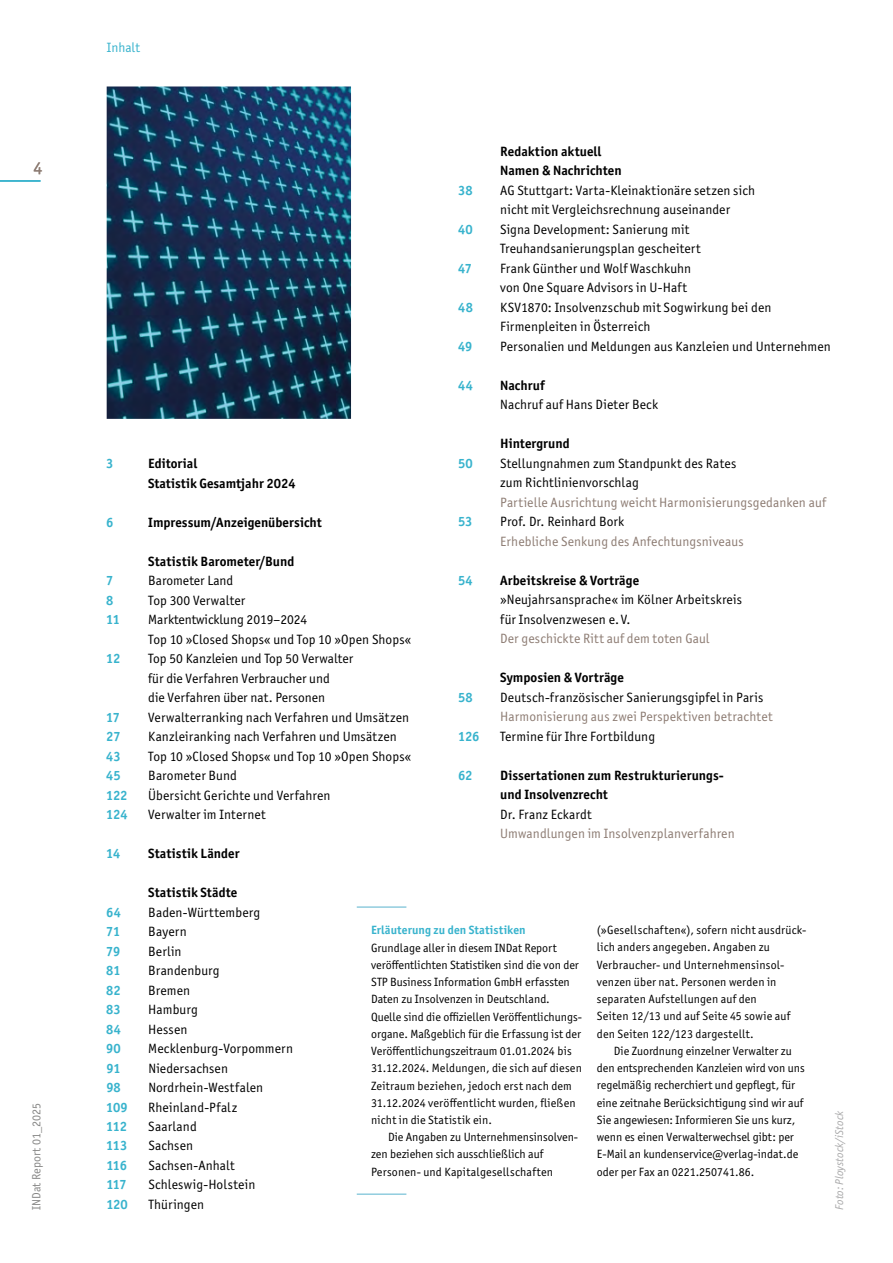
<style>
.page{position:relative;width:893px;height:1263px;background:#fff}
.page>*{position:absolute;margin:0;border:0;box-sizing:border-box;transform-origin:0 0}
.t1{font:18px "Officina Sans ITC Pro";color:#8d7c73}
.t2{font:13.5px/19.5px "Officina Sans ITC Pro";letter-spacing:.01em;color:#000}
.t3{font:700 13.5px/19.5px "Officina Sans ITC Pro";color:#000}
.t4{font:13.5px "Officina Sans ITC Pro";letter-spacing:.01em;color:#8d7c73}
.t5{font:700 13.5px "Officina Sans ITC Pro";letter-spacing:-.015em;color:#38b3cd}
.t6{font:13.5px "Officina Sans ITC Pro";color:#38b3cd}
.t7{font:12px/17.2px "Officina Sans ITC Pro";color:#000}
.t8{font:12px/17.2px "Officina Sans ITC Pro";letter-spacing:.02em;color:#000}
.t9{font:700 12px "Officina Sans ITC Pro";letter-spacing:.005em;color:#38b3cd}
.t10{font:12px "Officina Sans ITC Pro";color:#878786}
.t11{font:italic 11.25px "Officina Sans ITC Pro";letter-spacing:.01em;color:#a7a7a8}
</style>
<div class="page">
<hr style="left:0;top:180px;width:41px;height:2px;background:#38b3cd">
<img style="left:107px;top:86px;width:244px;height:333px">
<hr style="left:357px;top:906px;width:49px;height:2px;background:#90ccde">
<hr style="left:357px;top:1193px;width:49px;height:2px;background:#90ccde">
<h1 class="t1" style="left:34px;top:157px;width:10px">4</h1>
<p class="t10" style="left:29px;top:1209px;width:108px;rotate:-90deg">INDat Report 01_2025</p>
<p class="t6" style="left:107px;top:39px;width:35px">Inhalt</p>
<p class="t3" style="left:500px;top:141px;width:123px">Redaktion aktuell<br>Namen &amp; Nachrichten</p>
<p class="t5" style="left:458px;top:182px;width:16px">38</p>
<p class="t2" style="left:500px;top:180px;width:257px">AG Stuttgart: Varta-Kleinaktionäre setzen sich nicht mit Vergleichsrechnung auseinander</p>
<p class="t5" style="left:458px;top:221px;width:16px">40</p>
<p class="t2" style="left:500px;top:219px;width:202px">Signa Development: Sanierung mit<br>Treuhandsanierungsplan gescheitert</p>
<p class="t5" style="left:458px;top:260px;width:15px">47</p>
<p class="t2" style="left:500px;top:258px;width:193px">Frank Günther und Wolf Waschkuhn von One Square Advisors in U-Haft</p>
<p class="t5" style="left:458px;top:299px;width:16px">48</p>
<p class="t2" style="left:500px;top:297px;width:273px">KSV1870: Insolvenzschub mit Sogwirkung bei den<br>Firmenpleiten in Österreich</p>
<p class="t5" style="left:458px;top:338px;width:16px">49</p>
<p class="t2" style="left:500px;top:336px;width:332px">Personalien und Meldungen aus Kanzleien und Unternehmen</p>
<p class="t5" style="left:458px;top:377px;width:16px">44</p>
<p class="t3" style="left:500px;top:375px;width:46px">Nachruf</p>
<p class="t2" style="left:500px;top:395px;width:159px">Nachruf auf Hans Dieter Beck</p>
<p class="t3" style="left:500px;top:434px;width:71px">Hintergrund</p>
<p class="t5" style="left:458px;top:455px;width:16px">50</p>
<p class="t2" style="left:500px;top:453px;width:238px">Stellungnahmen zum Standpunkt des Rates zum Richtlinienvorschlag</p>
<p class="t4" style="left:500px;top:494px;width:327px">Partielle Ausrichtung weicht Harmonisierungsgedanken auf</p>
<p class="t5" style="left:458px;top:513px;width:16px">53</p>
<p class="t2" style="left:500px;top:512px;width:126px">Prof. Dr. Reinhard Bork</p>
<p class="t4" style="left:500px;top:533px;width:245px">Erhebliche Senkung des Anfechtungsniveaus</p>
<p class="t5" style="left:458px;top:572px;width:16px">54</p>
<p class="t3" style="left:500px;top:570px;width:140px">Arbeitskreise &amp; Vorträge</p>
<p class="t2" style="left:500px;top:590px;width:243px">»Neujahrsansprache« im Kölner Arbeitskreis für Insolvenzwesen e. V.</p>
<p class="t4" style="left:500px;top:631px;width:211px">Der geschickte Ritt auf dem toten Gaul</p>
<p class="t3" style="left:500px;top:668px;width:125px">Symposien &amp; Vorträge</p>
<p class="t5" style="left:458px;top:689px;width:16px">58</p>
<p class="t2" style="left:500px;top:687px;width:265px">Deutsch-französischer Sanierungsgipfel in Paris</p>
<p class="t4" style="left:500px;top:709px;width:274px">Harmonisierung aus zwei Perspektiven betrachtet</p>
<p class="t5" style="left:458px;top:728px;width:23px">126</p>
<p class="t2" style="left:500px;top:726px;width:156px">Termine für Ihre Fortbildung</p>
<p class="t5" style="left:458px;top:767px;width:16px">62</p>
<p class="t3" style="left:500px;top:765px;width:225px">Dissertationen zum Restrukturierungs&shy;und Insolvenzrecht</p>
<p class="t2" style="left:500px;top:804px;width:93px">Dr. Franz Eckardt</p>
<p class="t4" style="left:500px;top:826px;width:236px">Umwandlungen im Insolvenzplanverfahren</p>
<p class="t5" style="left:106px;top:455px;width:9px">3</p>
<p class="t3" style="left:148px;top:454px;width:149px">Editorial<br>Statistik Gesamtjahr 2024</p>
<p class="t5" style="left:106px;top:514px;width:9px">6</p>
<p class="t3" style="left:148px;top:512px;width:175px">Impressum/Anzeigenübersicht</p>
<p class="t3" style="left:148px;top:551px;width:148px">Statistik Barometer/Bund</p>
<p class="t5" style="left:106px;top:572px;width:9px">7</p>
<p class="t2" style="left:148px;top:571px;width:87px">Barometer Land</p>
<p class="t5" style="left:106px;top:592px;width:9px">8</p>
<p class="t2" style="left:148px;top:590px;width:99px">Top 300 Verwalter</p>
<p class="t5" style="left:106px;top:611px;width:15px">11</p>
<p class="t2" style="left:148px;top:610px;width:264px">Marktentwicklung 2019–2024<br>Top 10 »Closed Shops« und Top 10 »Open Shops«</p>
<p class="t5" style="left:106px;top:650px;width:16px">12</p>
<p class="t2" style="left:148px;top:649px;width:206px">Top 50 Kanzleien und Top 50 Verwalter für die Verfahren Verbraucher und<br>die Verfahren über nat. Personen</p>
<p class="t5" style="left:106px;top:708px;width:15px">17</p>
<p class="t2" style="left:148px;top:707px;width:262px">Verwalterranking nach Verfahren und Umsätzen</p>
<p class="t5" style="left:106px;top:728px;width:16px">27</p>
<p class="t2" style="left:148px;top:727px;width:250px">Kanzleiranking nach Verfahren und Umsätzen</p>
<p class="t5" style="left:106px;top:747px;width:16px">43</p>
<p class="t2" style="left:148px;top:746px;width:264px">Top 10 »Closed Shops« und Top 10 »Open Shops«</p>
<p class="t5" style="left:106px;top:767px;width:16px">45</p>
<p class="t2" style="left:148px;top:766px;width:90px">Barometer Bund</p>
<p class="t5" style="left:106px;top:786px;width:23px">122</p>
<p class="t2" style="left:148px;top:785px;width:184px">Übersicht Gerichte und Verfahren</p>
<p class="t5" style="left:106px;top:806px;width:23px">124</p>
<p class="t2" style="left:148px;top:805px;width:119px">Verwalter im Internet</p>
<p class="t5" style="left:106px;top:845px;width:16px">14</p>
<p class="t3" style="left:148px;top:843px;width:93px">Statistik Länder</p>
<p class="t3" style="left:148px;top:882px;width:91px">Statistik Städte</p>
<p class="t5" style="left:106px;top:903px;width:16px">64</p>
<p class="t2" style="left:148px;top:902px;width:113px">Baden-Württemberg</p>
<p class="t5" style="left:106px;top:923px;width:16px">71</p>
<p class="t2" style="left:148px;top:922px;width:40px">Bayern</p>
<p class="t5" style="left:106px;top:942px;width:16px">79</p>
<p class="t2" style="left:148px;top:941px;width:35px">Berlin</p>
<p class="t5" style="left:106px;top:962px;width:16px">81</p>
<p class="t2" style="left:148px;top:961px;width:73px">Brandenburg</p>
<p class="t5" style="left:106px;top:981px;width:16px">82</p>
<p class="t2" style="left:148px;top:980px;width:43px">Bremen</p>
<p class="t5" style="left:106px;top:1001px;width:16px">83</p>
<p class="t2" style="left:148px;top:1000px;width:51px">Hamburg</p>
<p class="t5" style="left:106px;top:1020px;width:16px">84</p>
<p class="t2" style="left:148px;top:1019px;width:41px">Hessen</p>
<p class="t5" style="left:106px;top:1040px;width:16px">90</p>
<p class="t2" style="left:148px;top:1039px;width:146px">Mecklenburg-Vorpommern</p>
<p class="t5" style="left:106px;top:1059px;width:16px">91</p>
<p class="t2" style="left:148px;top:1058px;width:81px">Niedersachsen</p>
<p class="t5" style="left:106px;top:1079px;width:16px">98</p>
<p class="t2" style="left:148px;top:1078px;width:116px">Nordrhein-Westfalen</p>
<p class="t5" style="left:106px;top:1098px;width:23px">109</p>
<p class="t2" style="left:148px;top:1097px;width:90px">Rheinland-Pfalz</p>
<p class="t5" style="left:106px;top:1118px;width:22px">112</p>
<p class="t2" style="left:148px;top:1116px;width:50px">Saarland</p>
<p class="t5" style="left:106px;top:1137px;width:22px">113</p>
<p class="t2" style="left:148px;top:1136px;width:46px">Sachsen</p>
<p class="t5" style="left:106px;top:1157px;width:22px">116</p>
<p class="t2" style="left:148px;top:1155px;width:88px">Sachsen-Anhalt</p>
<p class="t5" style="left:106px;top:1176px;width:22px">117</p>
<p class="t2" style="left:148px;top:1175px;width:109px">Schleswig-Holstein</p>
<p class="t5" style="left:106px;top:1196px;width:23px">120</p>
<p class="t2" style="left:148px;top:1194px;width:57px">Thüringen</p>
<p class="t8" style="left:597px;top:921px;width:211px">(»Gesellschaften«), sofern nicht ausdrück&shy;lich anders angegeben. Angaben zu Verbraucher- und Unternehmensinsol&shy;venzen über nat. Personen werden in separaten Aufstellungen auf den<br>Seiten 12/13 und auf Seite 45 sowie auf den Seiten 122/123 dargestellt.</p>
<p class="t7" style="left:597px;top:1042px;width:209px;text-indent:17px">Die Zuordnung einzelner Verwalter zu den entsprechenden Kanzleien wird von uns regelmäßig recherchiert und gepflegt, für eine zeitnahe Berücksichtigung sind wir auf Sie angewiesen: Informieren Sie uns kurz, wenn es einen Verwalterwechsel gibt: per E-Mail an kundenservice@verlag-indat.de oder per Fax an 0221.250741.86.</p>
<p class="t9" style="left:371px;top:923px;width:156px">Erläuterung zu den Statistiken</p>
<p class="t7" style="left:371px;top:939px;width:212px">Grundlage aller in diesem INDat Report veröffentlichten Statistiken sind die von der STP Business Information GmbH erfassten Daten zu Insolvenzen in Deutschland.<br>Quelle sind die offiziellen Veröffentlichungs&shy;organe. Maßgeblich für die Erfassung ist der Veröffentlichungszeitraum 01.01.2024 bis 31.12.2024. Meldungen, die sich auf diesen Zeitraum beziehen, jedoch erst nach dem 31.12.2024 veröffentlicht wurden, fließen nicht in die Statistik ein.</p>
<p class="t7" style="left:371px;top:1128px;width:209px;text-indent:17px">Die Angaben zu Unternehmensinsolven&shy;zen beziehen sich ausschließlich auf<br>Personen- und Kapitalgesellschaften</p>
<p class="t11" style="left:833px;top:1210px;width:101px;rotate:-90deg">Foto: Ploystock/iStock</p>
</div>
